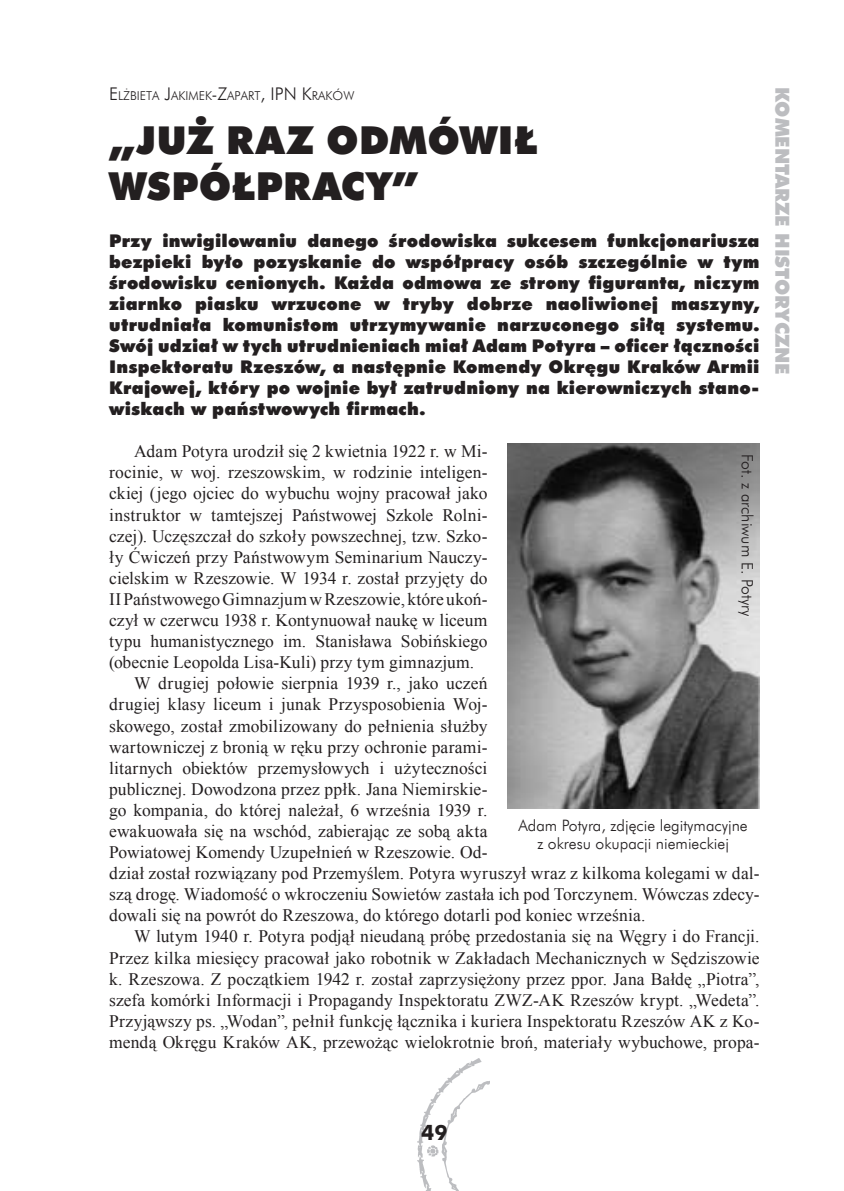
<style>
.page{position:relative;width:844px;height:1191px;background:#fff}
.page>*{position:absolute;margin:0;border:0;box-sizing:border-box;transform-origin:0 0}
.t1{font:38.5px/46.2px "Futura X Blk EU";letter-spacing:.005em;color:#231f20}
.t2{font:700 21px "Futura EU";color:#231f20}
.t3{font:19.25px "Futura X Blk EU";color:#bcbdc0}
.t4{font:17.5px "Times New Roman";letter-spacing:.005em;color:#231f20}
.t5{font:17.5px/21px "Futura X Blk EU";letter-spacing:.02em;color:#231f20;text-align:justify}
.t6{font:15.75px/18.4px "Futura Lt EU";color:#231f20;text-align:center}
.t7{font:12.25px "Futura Lt EU";color:#231f20}
.s1{font-size:17.5px}
</style>
<div class="page">
<img style="left:418px;top:1058px;width:72px;height:133px">
<img style="left:507px;top:443px;width:252px;height:366px">
<p class="t7" style="left:109px;top:88px;width:246px"><span class="s1">E</span> LŻBIETA <span class="s1">J</span>AKIMEK<span class="s1">-Z</span>APART<span class="s1">, I PN K</span>RAKÓW</p>
<h1 class="t1" style="left:109px;top:119px;width:408px">„JUŻ RAZ ODMÓWIŁ<br>WSPÓŁPRACY”</h1>
<p class="t5" style="left:109px;top:231px;width:651px">Przy inwigilowaniu danego środowiska sukcesem funkcjonariusza bezpieki było pozyskanie do współpracy osób szczególnie w tym środowisku cenionych. Każda odmowa ze strony figuranta, niczym ziarnko piasku wrzucone w tryby dobrze naoliwionej maszyny, utrudniała komunistom utrzymywanie narzuconego siłą systemu.<br>Swój udział w tych utrudnieniach miał Adam Potyra – oficer łączności Inspektoratu Rzeszów, a następnie Komendy Okręgu Kraków Armii Krajowej, który po wojnie był zatrudniony na kierowniczych stano&shy;wiskach w państwowych firmach.</p>
<p class="t4" style="left:134px;top:439px;width:355px">Adam Potyra urodził się 2 kwietnia 1922 r. w Mi-</p>
<p class="t4" style="left:109px;top:461px;width:379px">rocinie, w woj. rzeszowskim, w rodzinie inteligen-</p>
<p class="t4" style="left:109px;top:482px;width:379px">ckiej (jego ojciec do wybuchu wojny pracował jako</p>
<p class="t4" style="left:109px;top:503px;width:379px">instruktor w tamtejszej Państwowej Szkole Rolni-</p>
<p class="t4" style="left:109px;top:524px;width:379px">czej). Uczęszczał do szkoły powszechnej, tzw. Szko-</p>
<p class="t4" style="left:109px;top:545px;width:379px">ły Ćwiczeń przy Państwowym Seminarium Nauczy-</p>
<p class="t4" style="left:109px;top:566px;width:380px">cielskim w Rzeszowie. W 1934 r. został przyjęty do</p>
<p class="t4" style="left:109px;top:587px;width:379px">II Państwowego Gimnazjum w Rzeszowie, które ukoń-</p>
<p class="t4" style="left:109px;top:608px;width:379px">czył w czerwcu 1938 r. Kontynuował naukę w liceum</p>
<p class="t4" style="left:109px;top:629px;width:380px">typu humanistycznego im. Stanisława Sobińskiego</p>
<p class="t4" style="left:109px;top:650px;width:366px">(obecnie Leopolda Lisa-Kuli) przy tym gimnazjum.</p>
<p class="t4" style="left:134px;top:671px;width:355px">W drugiej połowie sierpnia 1939 r., jako uczeń</p>
<p class="t4" style="left:109px;top:693px;width:379px">drugiej klasy liceum i junak Przysposobienia Woj-</p>
<p class="t4" style="left:109px;top:714px;width:379px">skowego, został zmobilizowany do pełnienia służby</p>
<p class="t4" style="left:109px;top:735px;width:379px">wartowniczej z bronią w ręku przy ochronie parami-</p>
<p class="t4" style="left:109px;top:756px;width:379px">litarnych obiektów przemysłowych i użyteczności</p>
<p class="t4" style="left:109px;top:777px;width:379px">publicznej. Dowodzona przez ppłk. Jana Niemirskie-</p>
<p class="t4" style="left:109px;top:798px;width:379px">go kompania, do której należał, 6 września 1939 r.</p>
<p class="t4" style="left:109px;top:819px;width:379px">ewakuowała się na wschód, zabierając ze sobą akta</p>
<p class="t4" style="left:109px;top:840px;width:379px">Powiatowej Komendy Uzupełnień w Rzeszowie. Od-</p>
<p class="t4" style="left:109px;top:861px;width:651px">dział został rozwiązany pod Przemyślem. Potyra wyruszył wraz z kilkoma kolegami w dal-</p>
<p class="t4" style="left:109px;top:882px;width:651px">szą drogę. Wiadomość o wkroczeniu Sowietów zastała ich pod Torczynem. Wówczas zdecy-</p>
<p class="t4" style="left:109px;top:903px;width:537px">dowali się na powrót do Rzeszowa, do którego dotarli pod koniec września.</p>
<p class="t4" style="left:134px;top:925px;width:626px">W lutym 1940 r. Potyra podjął nieudaną próbę przedostania się na Węgry i do Francji.</p>
<p class="t4" style="left:109px;top:946px;width:651px">Przez kilka miesięcy pracował jako robotnik w Zakładach Mechanicznych w Sędziszowie</p>
<p class="t4" style="left:109px;top:967px;width:651px">k. Rzeszowa. Z początkiem 1942 r. został zaprzysiężony przez ppor. Jana Bałdę „Piotra”,</p>
<p class="t4" style="left:109px;top:988px;width:651px">szefa komórki Informacji i Propagandy Inspektoratu ZWZ-AK Rzeszów krypt. „Wedeta”.</p>
<p class="t4" style="left:109px;top:1009px;width:651px">Przyjąwszy ps. „Wodan”, pełnił funkcję łącznika i kuriera Inspektoratu Rzeszów AK z Ko-</p>
<p class="t4" style="left:109px;top:1030px;width:651px">mendą Okręgu Kraków AK, przewożąc wielokrotnie broń, materiały wybuchowe, propa-</p>
<p class="t6" style="left:756px;top:454px;width:164px;rotate:90deg">Fot. z archiwum E. Potyry</p>
<p class="t6" style="left:518px;top:816px;width:231px">Adam Potyra, zdjęcie legitymacyjne z okresu okupacji niemieckiej</p>
<p class="t3" style="left:794px;top:87px;width:287px;rotate:90deg">komentarze hi-sto-rycz-ne</p>
<p class="t2" style="left:421px;top:1119px;width:14px">49</p>
</div>
